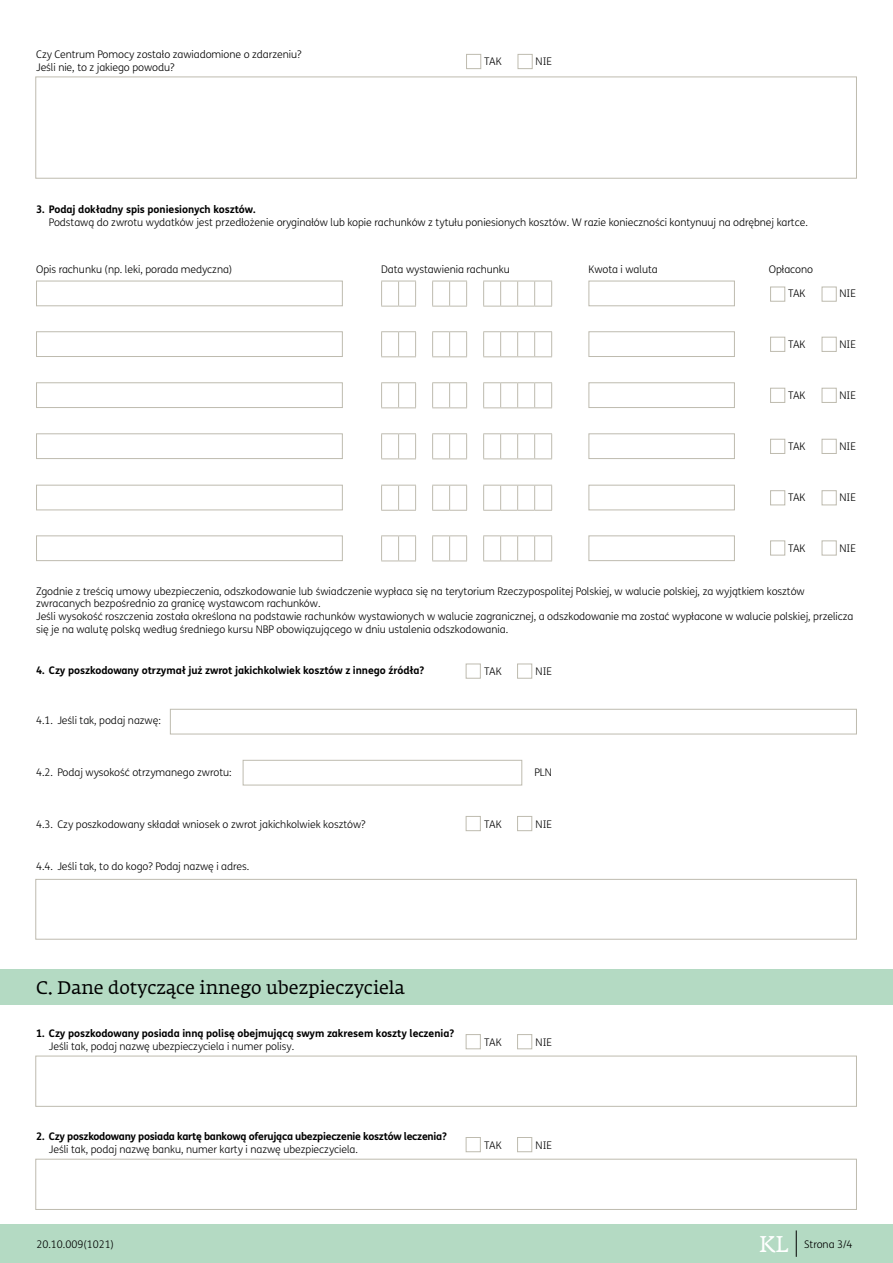
<style>
.page{position:relative;width:893px;height:1263px;background:#fff}
.page>*{position:absolute;margin:0;border:0;box-sizing:border-box;transform-origin:0 0}
.t1{font:18px "Fedra Serif A Pro";color:#000}
.t2{font:300 10.5px/12.6px "FS Me";letter-spacing:-.005em;color:#000}
.t3{font:700 10.5px "FS Me";letter-spacing:-.005em;color:#000}
.t4{font:700 10.5px "FS Me";letter-spacing:-.025em;color:#000}
.s1{font-family:"Fedra Serif A Pro";font-weight:400;font-size:22.5px;color:#fff}
</style>
<div class="page">
<div style="left:0;top:1225px;width:893px;height:38px;background:#b4dac3"></div>
<svg style="left:796px;top:1230px;width:1px;height:27px"></svg>
<div style="left:35px;top:77px;width:822px;height:102px;background:#fff;border:1px solid #bebbaf"></div>
<div style="left:35px;top:879px;width:822px;height:60px;background:#fff;border:1px solid #bebbaf"></div>
<div style="left:35px;top:1056px;width:822px;height:51px;background:#fff;border:1px solid #bebbaf"></div>
<div style="left:35px;top:1159px;width:822px;height:51px;background:#fff;border:1px solid #bebbaf"></div>
<svg style="left:381px;top:281px;width:171px;height:26px"></svg>
<svg style="left:381px;top:331px;width:171px;height:26px"></svg>
<svg style="left:381px;top:382px;width:171px;height:26px"></svg>
<svg style="left:381px;top:433px;width:171px;height:26px"></svg>
<svg style="left:381px;top:485px;width:171px;height:26px"></svg>
<svg style="left:381px;top:535px;width:171px;height:27px"></svg>
<div style="left:36px;top:281px;width:307px;height:25px;background:#fff;border:1px solid #bebbaf"></div>
<div style="left:36px;top:331px;width:307px;height:26px;background:#fff;border:1px solid #bebbaf"></div>
<div style="left:36px;top:382px;width:307px;height:26px;background:#fff;border:1px solid #bebbaf"></div>
<div style="left:36px;top:433px;width:307px;height:26px;background:#fff;border:1px solid #bebbaf"></div>
<div style="left:36px;top:485px;width:307px;height:25px;background:#fff;border:1px solid #bebbaf"></div>
<div style="left:36px;top:535px;width:307px;height:26px;background:#fff;border:1px solid #bebbaf"></div>
<div style="left:170px;top:709px;width:687px;height:25px;background:#fff;border:1px solid #bebbaf"></div>
<div style="left:243px;top:760px;width:279px;height:25px;background:#fff;border:1px solid #bebbaf"></div>
<div style="left:588px;top:281px;width:147px;height:25px;background:#fff;border:1px solid #bebbaf"></div>
<div style="left:588px;top:331px;width:147px;height:26px;background:#fff;border:1px solid #bebbaf"></div>
<div style="left:588px;top:382px;width:147px;height:26px;background:#fff;border:1px solid #bebbaf"></div>
<div style="left:588px;top:433px;width:147px;height:26px;background:#fff;border:1px solid #bebbaf"></div>
<div style="left:588px;top:485px;width:147px;height:25px;background:#fff;border:1px solid #bebbaf"></div>
<div style="left:588px;top:535px;width:147px;height:26px;background:#fff;border:1px solid #bebbaf"></div>
<div style="left:0;top:969px;width:893px;height:36px;background:#b4dac3"></div>
<svg style="left:467px;top:54px;width:15px;height:16px"></svg>
<div style="left:466px;top:54px;width:15px;height:15px;background:#fff;border:1px solid #bebbaf"></div>
<div style="left:516px;top:53px;width:18px;height:17px;background:#dddcd5"></div>
<div style="left:518px;top:54px;width:15px;height:15px;background:#fff;border:1px solid #bebbaf"></div>
<div style="left:464px;top:662px;width:18px;height:18px;background:#e5e4df"></div>
<div style="left:466px;top:664px;width:15px;height:15px;background:#fff;border:1px solid #bebbaf"></div>
<div style="left:516px;top:662px;width:17px;height:18px;background:#dddbd5"></div>
<div style="left:517px;top:664px;width:15px;height:15px;background:#fff;border:1px solid #bebbaf"></div>
<div style="left:464px;top:815px;width:18px;height:17px;background:#e5e4df"></div>
<div style="left:466px;top:816px;width:15px;height:15px;background:#fff;border:1px solid #bebbaf"></div>
<svg style="left:517px;top:816px;width:16px;height:16px"></svg>
<div style="left:517px;top:816px;width:15px;height:15px;background:#fff;border:1px solid #bebbaf"></div>
<div style="left:464px;top:1033px;width:18px;height:17px;background:#e5e4df"></div>
<div style="left:466px;top:1034px;width:15px;height:15px;background:#fff;border:1px solid #bebbaf"></div>
<svg style="left:517px;top:1034px;width:16px;height:16px"></svg>
<div style="left:517px;top:1034px;width:15px;height:15px;background:#fff;border:1px solid #bebbaf"></div>
<div style="left:464px;top:1136px;width:18px;height:17px;background:#e5e4df"></div>
<div style="left:466px;top:1137px;width:15px;height:15px;background:#fff;border:1px solid #bebbaf"></div>
<svg style="left:517px;top:1137px;width:16px;height:16px"></svg>
<div style="left:517px;top:1137px;width:15px;height:15px;background:#fff;border:1px solid #bebbaf"></div>
<div style="left:769px;top:285px;width:17px;height:18px;background:#dddcd6"></div>
<div style="left:770px;top:287px;width:15px;height:15px;background:#fff;border:1px solid #bebbaf"></div>
<div style="left:820px;top:285px;width:18px;height:18px;background:#e0dfd9"></div>
<div style="left:822px;top:287px;width:15px;height:15px;background:#fff;border:1px solid #bebbaf"></div>
<div style="left:769px;top:335px;width:17px;height:18px;background:#e9e8e4"></div>
<div style="left:770px;top:337px;width:15px;height:15px;background:#fff;border:1px solid #bebbaf"></div>
<div style="left:820px;top:335px;width:18px;height:18px;background:#e9e8e4"></div>
<div style="left:822px;top:337px;width:15px;height:15px;background:#fff;border:1px solid #bebbaf"></div>
<svg style="left:770px;top:387px;width:16px;height:16px"></svg>
<div style="left:770px;top:388px;width:15px;height:15px;background:#fff;border:1px solid #bebbaf"></div>
<div style="left:820px;top:387px;width:18px;height:17px;background:#e0dfd9"></div>
<div style="left:822px;top:388px;width:15px;height:15px;background:#fff;border:1px solid #bebbaf"></div>
<svg style="left:770px;top:438px;width:16px;height:16px"></svg>
<div style="left:770px;top:439px;width:15px;height:15px;background:#fff;border:1px solid #bebbaf"></div>
<div style="left:820px;top:438px;width:18px;height:17px;background:#e0dfd9"></div>
<div style="left:822px;top:439px;width:15px;height:15px;background:#fff;border:1px solid #bebbaf"></div>
<svg style="left:770px;top:490px;width:16px;height:16px"></svg>
<div style="left:770px;top:490px;width:15px;height:15px;background:#fff;border:1px solid #bebbaf"></div>
<div style="left:820px;top:489px;width:18px;height:17px;background:#e0dfd9"></div>
<div style="left:822px;top:490px;width:15px;height:15px;background:#fff;border:1px solid #bebbaf"></div>
<div style="left:769px;top:539px;width:17px;height:18px;background:#d6d4cd"></div>
<div style="left:770px;top:540px;width:15px;height:15px;background:#fff;border:1px solid #bebbaf"></div>
<svg style="left:821px;top:540px;width:16px;height:16px"></svg>
<div style="left:822px;top:540px;width:15px;height:15px;background:#fff;border:1px solid #bebbaf"></div>
<p class="t2" style="left:36px;top:48px;width:267px">Czy Centrum Pomocy zostało zawiadomione o zdarzeniu?<br>Jeśli nie, to z jakiego powodu?</p>
<p class="t2" style="left:484px;top:55px;width:19px">TAK</p>
<p class="t2" style="left:536px;top:55px;width:18px">NIE</p>
<p class="t3" style="left:36px;top:201px;width:221px">3. Podaj dokładny spis poniesionych kosztów.</p>
<p class="t2" style="left:49px;top:215px;width:760px">Podstawą do zwrotu wydatków jest przedłożenie oryginałów lub kopie rachunków z tytułu poniesionych kosztów. W razie konieczności kontynuuj na odrębnej kartce.</p>
<p class="t2" style="left:36px;top:263px;width:198px">Opis rachunku (np. leki, porada medyczna)</p>
<p class="t2" style="left:381px;top:263px;width:130px">Data wystawienia rachunku</p>
<p class="t2" style="left:588px;top:263px;width:71px">Kwota i waluta</p>
<p class="t2" style="left:769px;top:263px;width:46px">Opłacono</p>
<p class="t2" style="left:788px;top:287px;width:19px">TAK</p>
<p class="t2" style="left:839px;top:287px;width:18px">NIE</p>
<p class="t2" style="left:788px;top:338px;width:19px">TAK</p>
<p class="t2" style="left:839px;top:338px;width:18px">NIE</p>
<p class="t2" style="left:788px;top:389px;width:19px">TAK</p>
<p class="t2" style="left:839px;top:389px;width:18px">NIE</p>
<p class="t2" style="left:788px;top:440px;width:19px">TAK</p>
<p class="t2" style="left:839px;top:440px;width:18px">NIE</p>
<p class="t2" style="left:788px;top:491px;width:19px">TAK</p>
<p class="t2" style="left:839px;top:491px;width:18px">NIE</p>
<p class="t2" style="left:788px;top:542px;width:19px">TAK</p>
<p class="t2" style="left:839px;top:542px;width:18px">NIE</p>
<p class="t2" style="left:36px;top:584px;width:819px">Zgodnie z treścią umowy ubezpieczenia, odszkodowanie lub świadczenie wypłaca się na terytorium Rzeczypospolitej Polskiej, w walucie polskiej, za wyjątkiem kosztów zwracanych bezpośrednio za granicę wystawcom rachunków.<br>Jeśli wysokość roszczenia została określona na podstawie rachunków wystawionych w walucie zagranicznej, a odszkodowanie ma zostać wypłacone w walucie polskiej, przelicza się je na walutę polską według średniego kursu NBP obowiązującego w dniu ustalenia odszkodowania.</p>
<p class="t3" style="left:36px;top:662px;width:390px">4. Czy poszkodowany otrzymał już zwrot jakichkolwiek kosztów z innego źródła?</p>
<p class="t2" style="left:36px;top:714px;width:126px">4.1. Jeśli tak, podaj nazwę:</p>
<p class="t2" style="left:484px;top:664px;width:19px">TAK</p>
<p class="t2" style="left:536px;top:664px;width:18px">NIE</p>
<p class="t2" style="left:36px;top:766px;width:197px">4.2. Podaj wysokość otrzymanego zwrotu:</p>
<p class="t2" style="left:534px;top:766px;width:19px">PLN</p>
<p class="t2" style="left:36px;top:818px;width:331px">4.3. Czy poszkodowany składał wniosek o zwrot jakichkolwiek kosztów?</p>
<p class="t2" style="left:484px;top:817px;width:19px">TAK</p>
<p class="t2" style="left:536px;top:817px;width:18px">NIE</p>
<p class="t2" style="left:36px;top:859px;width:215px">4.4. Jeśli tak, to do kogo? Podaj nazwę i adres.</p>
<h1 class="t1" style="left:36px;top:977px;width:370px">C. Dane dotyczące innego ubezpieczyciela</h1>
<p class="t3" style="left:36px;top:1025px;width:420px">1. Czy poszkodowany posiada inną polisę obejmującą swym zakresem koszty leczenia?</p>
<p class="t2" style="left:49px;top:1039px;width:247px">Jeśli tak, podaj nazwę ubezpieczyciela i numer polisy.</p>
<p class="t2" style="left:484px;top:1035px;width:19px">TAK</p>
<p class="t2" style="left:536px;top:1035px;width:18px">NIE</p>
<p class="t4" style="left:36px;top:1128px;width:412px">2. Czy poszkodowany posiada kartę bankową oferująca ubezpieczenie kosztów leczenia?</p>
<p class="t2" style="left:49px;top:1142px;width:311px">Jeśli tak, podaj nazwę banku, numer karty i nazwę ubezpieczyciela.</p>
<p class="t2" style="left:484px;top:1138px;width:19px">TAK</p>
<p class="t2" style="left:536px;top:1138px;width:18px">NIE</p>
<p class="t2" style="left:37px;top:1237px;width:79px">20.10.009(1021)</p>
<p class="t2" style="left:759px;top:1237px;width:95px"><span class="s1">KL</span> Strona 3/4</p>
</div>
